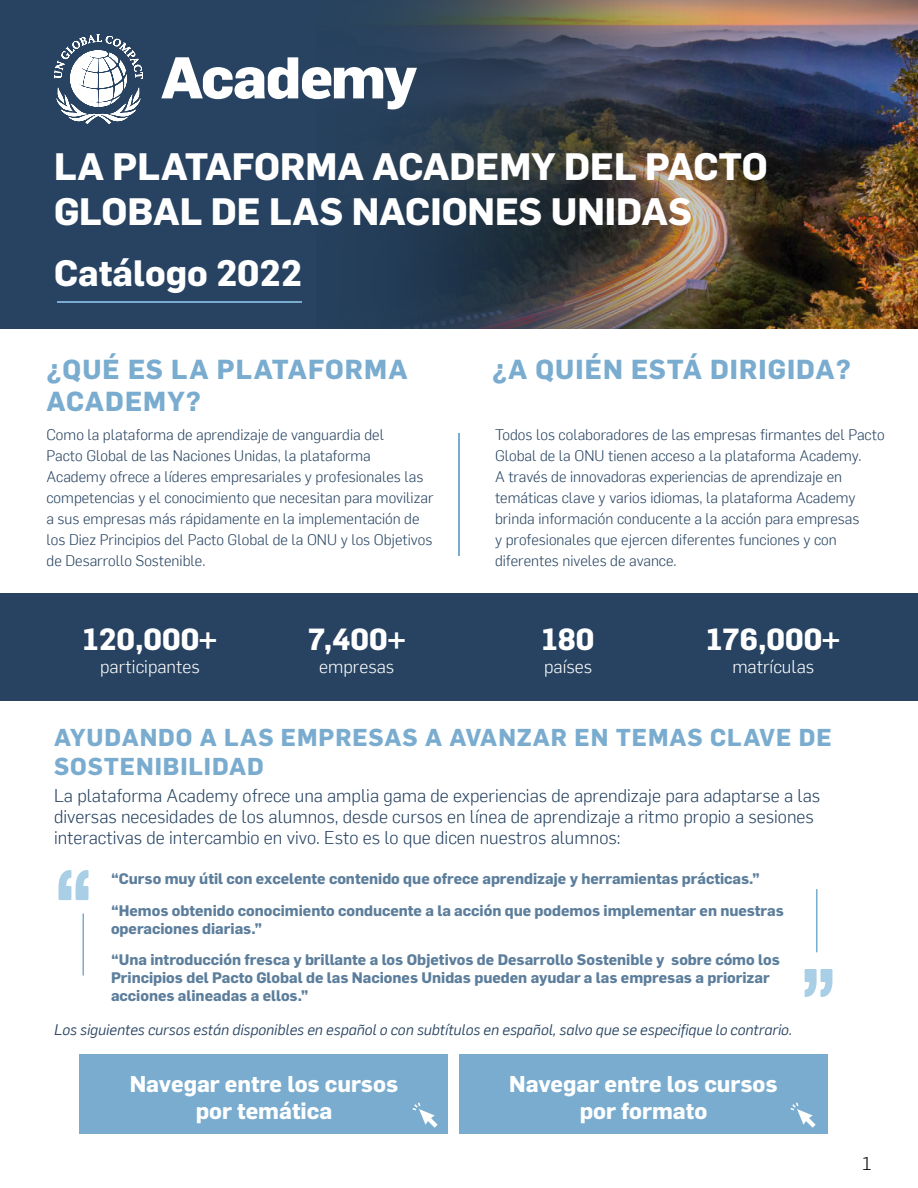
<style>
.page{position:relative;width:918px;height:1188px;background:#fff}
.page>*{position:absolute;margin:0;border:0;box-sizing:border-box;transform-origin:0 0}
.t1{font:700 37.5px "Flama";color:#fff}
.t2{font:700 36px "Flama";color:#fff}
.t3{font:700 30px "Flama";color:#fff}
.t4{font:700 27px/32.4px "Flama";letter-spacing:.04em;color:#79accf}
.t5{font:700 24px "Flama";letter-spacing:.04em;color:#79accf}
.t6{font:700 22.5px/27px "Flama";color:#fff;text-align:center}
.t7{font:300 18px/21px "Flama";color:#274361}
.t8{font:300 18px "Flama";color:#fff}
.t9{font:300 18px "Flama";color:#000}
.t10{font:300 15px/21px "Flama";color:#274361}
.t11{font:700 15px/31.5px "Flama";color:#5c7e9c}
.t12{font:italic 15px "Flama";color:#274361}
</style>
<div class="page">
<div style="left:80px;top:1055px;width:368px;height:79px;background:#79accf"></div>
<div style="left:0;top:0;width:918px;height:328px;background:#274361"></div>
<img style="left:385px;top:0;width:533px;height:328px">
<hr style="left:57px;top:301px;width:245px;height:2px;background:#79accf">
<svg style="left:54px;top:34px;width:89px;height:90px"></svg>
<svg style="left:161px;top:57px;width:256px;height:52px"></svg>
<hr style="left:458px;top:434px;width:2px;height:122px;background:#79accf">
<div style="left:0;top:593px;width:918px;height:108px;background:#274361"></div>
<div style="left:459px;top:1055px;width:369px;height:79px;background:#79accf"></div>
<svg style="left:412px;top:1103px;width:26px;height:25px"></svg>
<svg style="left:58px;top:870px;width:31px;height:30px"></svg>
<svg style="left:805px;top:969px;width:28px;height:28px"></svg>
<hr style="left:82px;top:914px;width:2px;height:61px;background:#79accf">
<hr style="left:816px;top:889px;width:2px;height:63px;background:#79accf">
<svg style="left:790px;top:1103px;width:26px;height:25px"></svg>
<h1 class="t1" style="left:54px;top:139px;width:85px">LA PLATAFORMA</h1>
<h1 class="t1" style="left:373px;top:139px;width:28px">ACADEMY</h1>
<h1 class="t1" style="left:564px;top:139px;width:25px">DEL</h1>
<h1 class="t1" style="left:645px;top:139px;width:25px">PACTO</h1>
<h1 class="t1" style="left:54px;top:184px;width:240px">GLOBAL DE LAS</h1>
<h1 class="t1" style="left:352px;top:184px;width:290px">NACIONES UNIDAS</h1>
<h2 class="t2" style="left:54px;top:247px;width:250px">Catálogo 2022</h2>
<h3 class="t4" style="left:46px;top:351px;width:363px">¿Qué es la plataforma<br>Academy?</h3>
<p class="t10" style="left:46px;top:423px;width:389px">Como la plataforma de aprendizaje de vanguardia del<br>Pacto Global de las Naciones Unidas, la plataforma Academy ofrece a líderes empresariales y profesionales las competencias y el conocimiento que necesitan para movilizar a sus empresas más rápidamente en la implementación de los Diez Principios del Pacto Global de la ONU y los Objetivos de Desarrollo Sostenible.</p>
<h3 class="t3" style="left:83px;top:618px;width:136px">120,000+</h3>
<p class="t8" style="left:100px;top:654px;width:101px">participantes</p>
<h3 class="t3" style="left:308px;top:618px;width:99px">7,400+</h3>
<p class="t8" style="left:319px;top:654px;width:77px">empresas</p>
<h3 class="t4" style="left:492px;top:351px;width:360px">¿A quién está dirigi da?</h3>
<p class="t10" style="left:495px;top:423px;width:391px">Todos los colaboradores de las empresas firmantes del Pacto Global de la ONU tienen acceso a la plataforma Academy.<br>A través de innovadoras experiencias de aprendizaje en temáticas clave y varios idiomas, la plataforma Academy brinda información conducente a la acción para empresas<br>y profesionales que ejercen diferentes funciones y con diferentes niveles de avance.</p>
<h3 class="t3" style="left:542px;top:618px;width:54px">180</h3>
<p class="t8" style="left:544px;top:654px;width:50px">países</p>
<h3 class="t3" style="left:706px;top:618px;width:135px">176,000+</h3>
<p class="t8" style="left:732px;top:654px;width:83px">matrículas</p>
<h3 class="t5" style="left:54px;top:720px;width:18px">AYUDA</h3>
<h3 class="t5" style="left:140px;top:720px;width:102px">NDO ALAS</h3>
<h3 class="t5" style="left:281px;top:720px;width:18px">EMPRESAS</h3>
<h3 class="t5" style="left:425px;top:720px;width:209px">A AVANZAR EN TEMAS</h3>
<h3 class="t5" style="left:710px;top:720px;width:18px">CLA</h3>
<h3 class="t5" style="left:760px;top:720px;width:56px">VE DE</h3>
<h3 class="t5" style="left:54px;top:749px;width:17px">SOSTE</h3>
<h3 class="t5" style="left:136px;top:749px;width:94px">NIBILIDAD</h3>
<p class="t7" style="left:54px;top:784px;width:768px">La plataforma Academy ofrece una amplia gama de experiencias de aprendizaje para adaptarse a las diversas necesidades de los alumnos, desde cursos en línea de aprendizaje a ritmo propio a sesiones interactivas de intercambio en vivo. Esto es lo que dicen nuestros alumnos:</p>
<p class="t11" style="left:111px;top:862px;width:674px">“Curso muy útil con excelente contenido que ofrece aprendizaje y herramientas prácticas.” “Hemos obtenido conocimiento conducente a la acción que podemos implementar en nuestras</p>
<p class="t11" style="left:111px;top:911px;width:670px">operaciones diarias.”<br>“Una introducción fresca y brillante a los Objetivos de Desarrollo Sostenible y sobre cómo los</p>
<p class="t11" style="left:111px;top:968px;width:660px;line-height:18px">Principios del Pacto Global de las Naciones Unidas pueden ayudar a las empresas a priorizar acciones alineadas a ellos.”</p>
<p class="t12" style="left:54px;top:1020px;width:740px">Los siguientes cursos están disponibles en español o con subtítulos en español, salvo que se especifique lo contrario.</p>
<h3 class="t6" style="left:130px;top:1069px;width:270px">Navegar entre los cursos por temática</h3>
<h3 class="t6" style="left:509px;top:1069px;width:270px">Navegar entre los cursos por formato</h3>
<p class="t9" style="left:862px;top:1151px;width:10px">1</p>
</div>
